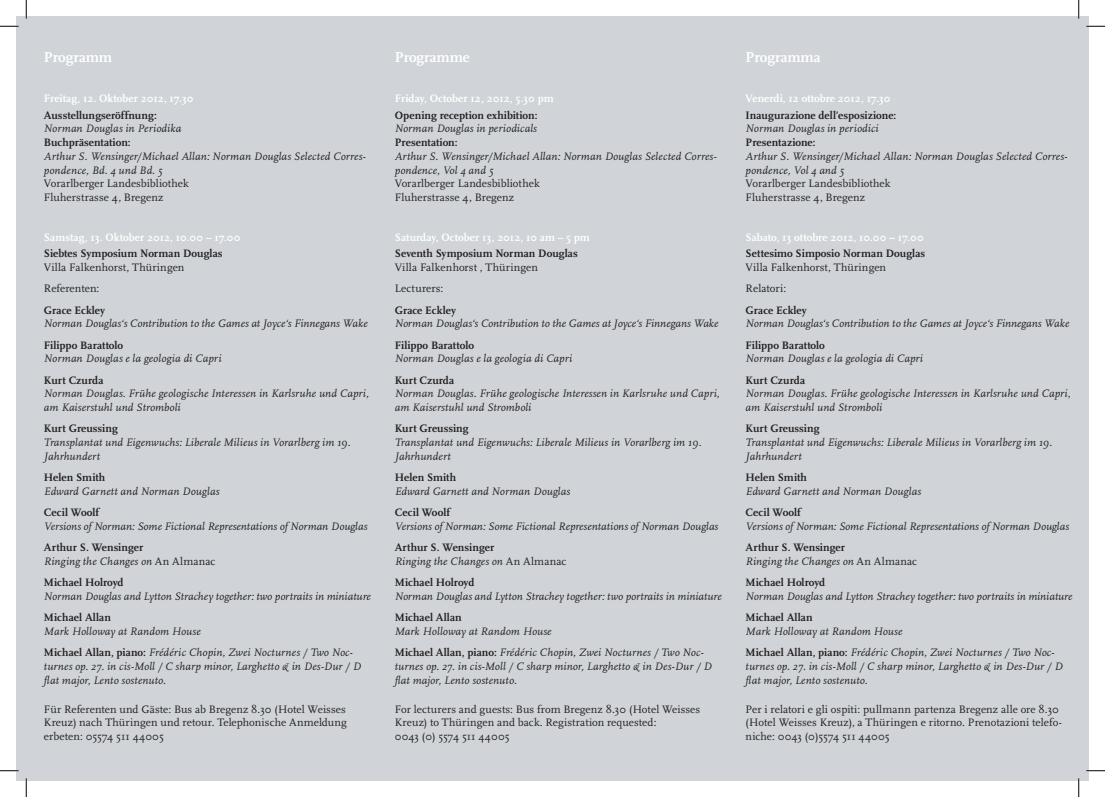
<style>
.page{position:relative;width:1105px;height:797px;background:#fff}
.page>*{position:absolute;margin:0;border:0;box-sizing:border-box;transform-origin:0 0}
.t1{font:700 15px "Scala";letter-spacing:-.005em;color:#fff}
.t2{font:italic 11.25px/13.8px "Scala";letter-spacing:.01em;color:#231f20}
.t3{font:11.25px/13.8px "Scala";letter-spacing:.005em;color:#231f20}
.t4{font:700 11.25px "Scala";letter-spacing:.005em;color:#231f20}
.t5{font:700 11.25px "Scala";color:#fff}
.s1{font-weight:700;font-style:normal}
.s2{font-style:normal}
</style>
<div class="page">
<div style="left:16px;top:16px;width:1073px;height:764px;background:#d0d4d8"></div>
<svg style="left:0;top:25px;width:19px;height:2px"></svg>
<svg style="left:1086px;top:25px;width:19px;height:2px"></svg>
<svg style="left:0;top:770px;width:19px;height:1px"></svg>
<svg style="left:1086px;top:770px;width:19px;height:1px"></svg>
<svg style="left:25px;top:0;width:2px;height:19px"></svg>
<svg style="left:25px;top:778px;width:2px;height:19px"></svg>
<svg style="left:1078px;top:0;width:1px;height:19px"></svg>
<svg style="left:1078px;top:778px;width:1px;height:19px"></svg>
<h1 class="t1" style="left:44px;top:49px;width:70px">Programm</h1>
<p class="t5" style="left:44px;top:92px;width:151px">Freitag, 12. Oktober 2012, 17.30</p>
<p class="t4" style="left:44px;top:108px;width:114px">Ausstellungseröffnung:</p>
<p class="t2" style="left:44px;top:122px;width:139px">Norman Douglas in Periodika</p>
<p class="t4" style="left:44px;top:136px;width:88px">Buchpräsentation:</p>
<p class="t2" style="left:44px;top:150px;width:323px">Arthur S. Wensinger/Michael Allan: Norman Douglas Selected Corres&shy;pondence, Bd. 4 und Bd. 5</p>
<p class="t3" style="left:44px;top:177px;width:146px">Vorarlberger Landesbibliothek<br>Fluherstrasse 4, Bregenz</p>
<p class="t5" style="left:44px;top:231px;width:198px">Samstag, 13. Oktober 2012, 10.00 – 17.00</p>
<p class="t4" style="left:44px;top:247px;width:180px">Siebtes Symposium Norman Douglas</p>
<p class="t3" style="left:44px;top:257px;width:142px;line-height:21.2px">Villa Falkenhorst, Thüringen<br>Referenten:</p>
<p class="t4" style="left:44px;top:303px;width:63px">Grace Eckley</p>
<p class="t2" style="left:44px;top:317px;width:325px">Norman Douglas‘s Contribution to the Games at Joyce‘s Finnegans Wake</p>
<p class="t4" style="left:44px;top:338px;width:81px">Filippo Barattolo</p>
<p class="t2" style="left:44px;top:352px;width:179px">Norman Douglas e la geologia di Capri</p>
<p class="t4" style="left:44px;top:373px;width:61px">Kurt Czurda</p>
<p class="t2" style="left:44px;top:387px;width:326px">Norman Douglas. Frühe geologische Interessen in Karlsruhe und Capri, am Kaiserstuhl und Stromboli</p>
<p class="t4" style="left:44px;top:422px;width:75px">Kurt Greussing</p>
<p class="t2" style="left:44px;top:436px;width:308px">Transplantat und Eigenwuchs: Liberale Milieus in Vorarlberg im 19.<br>Jahrhundert</p>
<p class="t4" style="left:44px;top:471px;width:63px">Helen Smith</p>
<p class="t2" style="left:44px;top:485px;width:177px">Edward Garnett and Norman Douglas</p>
<p class="t4" style="left:44px;top:506px;width:57px">Cecil Woolf</p>
<p class="t2" style="left:44px;top:520px;width:325px">Versions of Norman: Some Fictional Representations of Norman Douglas</p>
<p class="t2" style="left:44px;top:541px;width:173px"><span class="s1">Arthur S. Wensinger<br></span>Ringing the Changes on <span class="s2">An Almanac</span></p>
<p class="t4" style="left:44px;top:576px;width:81px">Michael Holroyd</p>
<p class="t2" style="left:44px;top:590px;width:328px">Norman Douglas and Lytton Strachey together: two portraits in miniature</p>
<p class="t4" style="left:44px;top:611px;width:69px">Michael Allan</p>
<p class="t2" style="left:44px;top:621px;width:310px;line-height:21.2px">Mark Holloway at Random House<br><span class="s1">Michael Allan, piano:</span> Frédéric Chopin, Zwei Nocturnes / Two Noc-</p>
<p class="t2" style="left:44px;top:659px;width:319px">turnes op. 27. in cis-Moll / C sharp minor, Larghetto &amp; in Des-Dur / D flat major, Lento sostenuto.</p>
<p class="t3" style="left:44px;top:702px;width:305px;text-align:justify">Für Referenten und Gäste: Bus ab Bregenz 8.30 (Hotel Weisses Kreuz) nach Thüringen und retour. Telephonische Anmeldung erbeten: 05574 511 44005</p>
<h1 class="t1" style="left:395px;top:49px;width:76px">Programme</h1>
<p class="t5" style="left:395px;top:92px;width:160px">Friday, October 12, 2012, 5.30 pm</p>
<p class="t4" style="left:395px;top:108px;width:144px">Opening reception exhibition:</p>
<p class="t2" style="left:395px;top:122px;width:144px">Norman Douglas in periodicals</p>
<p class="t4" style="left:395px;top:136px;width:64px">Presentation:</p>
<p class="t2" style="left:395px;top:150px;width:323px">Arthur S. Wensinger/Michael Allan: Norman Douglas Selected Corres&shy;pondence, Vol 4 and 5</p>
<p class="t3" style="left:395px;top:177px;width:146px">Vorarlberger Landesbibliothek<br>Fluherstrasse 4, Bregenz</p>
<p class="t5" style="left:395px;top:231px;width:197px">Saturday, October 13, 2012, 10 am – 5 pm</p>
<p class="t4" style="left:395px;top:247px;width:185px">Seventh Symposium Norman Douglas</p>
<p class="t3" style="left:395px;top:257px;width:145px;line-height:21.2px">Villa Falkenhorst , Thüringen<br>Lecturers:</p>
<p class="t4" style="left:395px;top:303px;width:63px">Grace Eckley</p>
<p class="t2" style="left:395px;top:317px;width:325px">Norman Douglas‘s Contribution to the Games at Joyce‘s Finnegans Wake</p>
<p class="t4" style="left:395px;top:338px;width:81px">Filippo Barattolo</p>
<p class="t2" style="left:395px;top:352px;width:179px">Norman Douglas e la geologia di Capri</p>
<p class="t4" style="left:395px;top:373px;width:61px">Kurt Czurda</p>
<p class="t2" style="left:395px;top:387px;width:326px">Norman Douglas. Frühe geologische Interessen in Karlsruhe und Capri, am Kaiserstuhl und Stromboli</p>
<p class="t4" style="left:395px;top:422px;width:75px">Kurt Greussing</p>
<p class="t2" style="left:395px;top:436px;width:308px">Transplantat und Eigenwuchs: Liberale Milieus in Vorarlberg im 19.<br>Jahrhundert</p>
<p class="t4" style="left:395px;top:471px;width:63px">Helen Smith</p>
<p class="t2" style="left:395px;top:485px;width:177px">Edward Garnett and Norman Douglas</p>
<p class="t4" style="left:395px;top:506px;width:57px">Cecil Woolf</p>
<p class="t2" style="left:395px;top:520px;width:325px">Versions of Norman: Some Fictional Representations of Norman Douglas</p>
<p class="t2" style="left:395px;top:541px;width:173px"><span class="s1">Arthur S. Wensinger<br></span>Ringing the Changes on <span class="s2">An Almanac</span></p>
<p class="t4" style="left:395px;top:576px;width:81px">Michael Holroyd</p>
<p class="t2" style="left:395px;top:590px;width:328px">Norman Douglas and Lytton Strachey together: two portraits in miniature</p>
<p class="t4" style="left:395px;top:611px;width:69px">Michael Allan</p>
<p class="t2" style="left:395px;top:621px;width:310px;line-height:21.2px">Mark Holloway at Random House<br><span class="s1">Michael Allan, piano:</span> Frédéric Chopin, Zwei Nocturnes / Two Noc-</p>
<p class="t2" style="left:395px;top:659px;width:319px">turnes op. 27. in cis-Moll / C sharp minor, Larghetto &amp; in Des-Dur / D flat major, Lento sostenuto.</p>
<p class="t3" style="left:395px;top:702px;width:307px">For lecturers and guests: Bus from Bregenz 8.30 (Hotel Weisses<br>Kreuz) to Thüringen and back. Registration requested:<br>0043 (0) 5574 511 44005</p>
<h1 class="t1" style="left:746px;top:49px;width:77px">Programma</h1>
<p class="t5" style="left:746px;top:92px;width:146px">Venerdi, 12 ottobre 2012, 17.30</p>
<p class="t4" style="left:746px;top:108px;width:152px">Inaugurazione dell’esposizione:</p>
<p class="t2" style="left:746px;top:122px;width:135px">Norman Douglas in periodici</p>
<p class="t4" style="left:746px;top:136px;width:71px">Presentazione:</p>
<p class="t2" style="left:746px;top:150px;width:323px">Arthur S. Wensinger/Michael Allan: Norman Douglas Selected Corres&shy;pondence, Vol 4 and 5</p>
<p class="t3" style="left:746px;top:177px;width:146px">Vorarlberger Landesbibliothek<br>Fluherstrasse 4, Bregenz</p>
<p class="t5" style="left:746px;top:231px;width:180px">Sabato, 13 ottobre 2012, 10.00 – 17.00</p>
<p class="t4" style="left:746px;top:247px;width:181px">Settesimo Simposio Norman Douglas</p>
<p class="t3" style="left:746px;top:257px;width:142px;line-height:21.2px">Villa Falkenhorst, Thüringen<br>Relatori:</p>
<p class="t4" style="left:746px;top:303px;width:63px">Grace Eckley</p>
<p class="t2" style="left:746px;top:317px;width:325px">Norman Douglas‘s Contribution to the Games at Joyce‘s Finnegans Wake</p>
<p class="t4" style="left:746px;top:338px;width:81px">Filippo Barattolo</p>
<p class="t2" style="left:746px;top:352px;width:179px">Norman Douglas e la geologia di Capri</p>
<p class="t4" style="left:746px;top:373px;width:61px">Kurt Czurda</p>
<p class="t2" style="left:746px;top:387px;width:326px">Norman Douglas. Frühe geologische Interessen in Karlsruhe und Capri, am Kaiserstuhl und Stromboli</p>
<p class="t4" style="left:746px;top:422px;width:75px">Kurt Greussing</p>
<p class="t2" style="left:746px;top:436px;width:308px">Transplantat und Eigenwuchs: Liberale Milieus in Vorarlberg im 19.<br>Jahrhundert</p>
<p class="t4" style="left:746px;top:471px;width:63px">Helen Smith</p>
<p class="t2" style="left:746px;top:485px;width:177px">Edward Garnett and Norman Douglas</p>
<p class="t4" style="left:746px;top:506px;width:57px">Cecil Woolf</p>
<p class="t2" style="left:746px;top:520px;width:325px">Versions of Norman: Some Fictional Representations of Norman Douglas</p>
<p class="t2" style="left:746px;top:541px;width:173px"><span class="s1">Arthur S. Wensinger<br></span>Ringing the Changes on <span class="s2">An Almanac</span></p>
<p class="t4" style="left:746px;top:576px;width:81px">Michael Holroyd</p>
<p class="t2" style="left:746px;top:590px;width:328px">Norman Douglas and Lytton Strachey together: two portraits in miniature</p>
<p class="t4" style="left:746px;top:611px;width:69px">Michael Allan</p>
<p class="t2" style="left:746px;top:621px;width:310px;line-height:21.2px">Mark Holloway at Random House<br><span class="s1">Michael Allan, piano:</span> Frédéric Chopin, Zwei Nocturnes / Two Noc-</p>
<p class="t2" style="left:746px;top:659px;width:319px">turnes op. 27. in cis-Moll / C sharp minor, Larghetto &amp; in Des-Dur / D flat major, Lento sostenuto.</p>
<p class="t3" style="left:746px;top:702px;width:318px">Per i relatori e gli ospiti: pullmann partenza Bregenz alle ore 8.30 (Hotel Weisses Kreuz), a Thüringen e ritorno. Prenotazioni telefo&shy;niche: 0043 (0)5574 511 44005</p>
</div>
